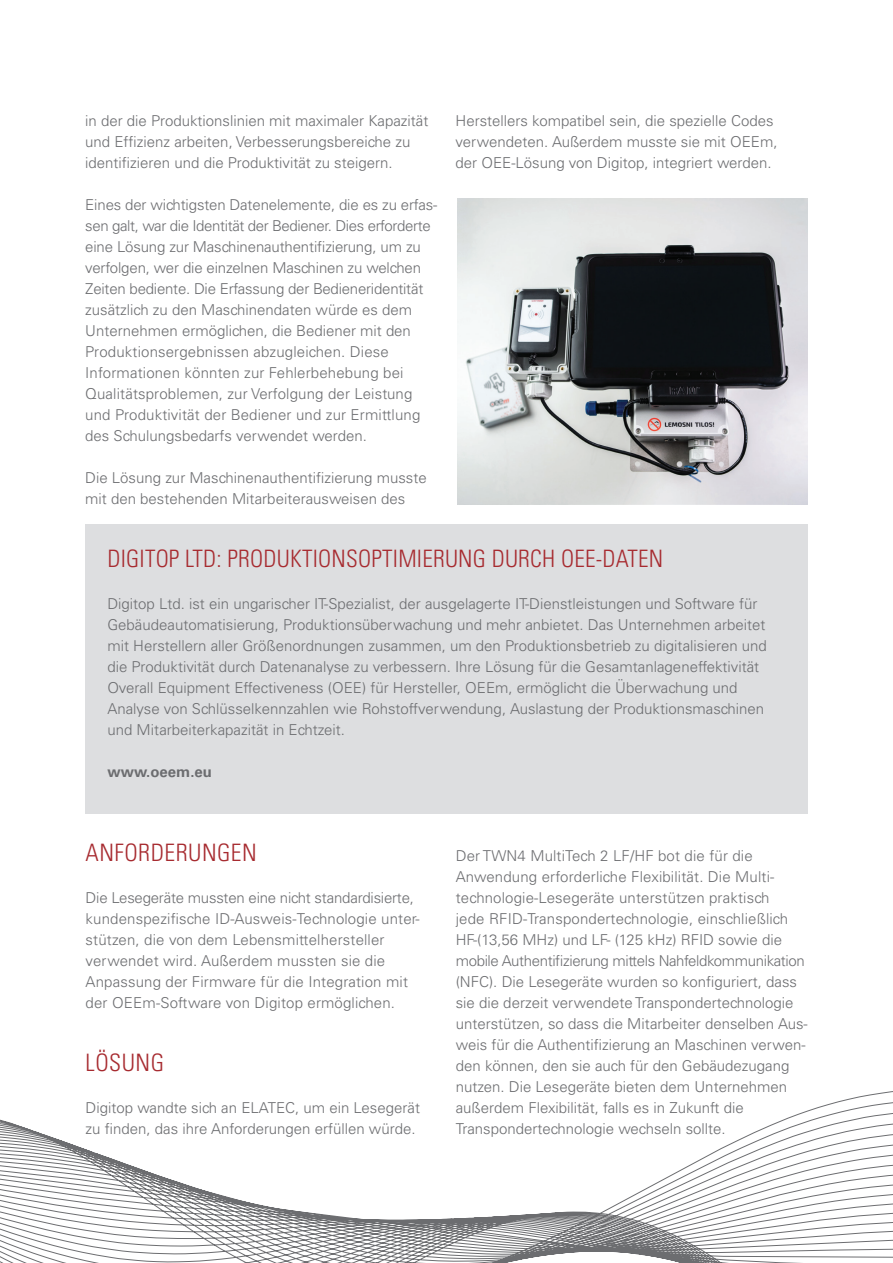
<style>
.page{position:relative;width:893px;height:1263px;background:#fff}
.page>*{position:absolute;margin:0;border:0;box-sizing:border-box;transform-origin:0 0}
.t1{font:300 condensed 24px "Univers";letter-spacing:.01em;color:#a72b30}
.t2{font:300 15px/21px "Univers LT";color:#6c6d70}
.t3{font:700 15px "Univers LT";color:#6c6d70}
</style>
<div class="page">
<svg style="left:0;top:1091px;width:893px;height:172px"></svg>
<div style="left:85px;top:524px;width:723px;height:289px;background:#dddee0"></div>
<img style="left:457px;top:198px;width:351px;height:306px">
<p class="t2" style="left:85px;top:110px;width:345px">in der die Produktionslinien mit maximaler Kapazität und Effizienz arbeiten, Verbesserungsbereiche zu identifizieren und die Produktivität zu steigern.</p>
<p class="t2" style="left:85px;top:194px;width:354px">Eines der wichtigsten Datenelemente, die es zu erfas&shy;sen galt, war die Identität der Bediener. Dies erforderte eine Lösung zur Maschinenauthentifizierung, um zu verfolgen, wer die einzelnen Maschinen zu welchen Zeiten bediente. Die Erfassung der Bedieneridentität zusätzlich zu den Maschinendaten würde es dem Unternehmen ermöglichen, die Bediener mit den Produktionsergebnissen abzugleichen. Diese Informationen könnten zur Fehlerbehebung bei Qualitätsproblemen, zur Verfolgung der Leistung und Produktivität der Bediener und zur Ermittlung des Schulungsbedarfs verwendet werden.</p>
<p class="t2" style="left:85px;top:467px;width:343px">Die Lösung zur Maschinenauthentifizierung musste mit den bestehenden Mitarbeiterausweisen des</p>
<p class="t2" style="left:455px;top:110px;width:324px">Herstellers kompatibel sein, die spezielle Codes verwendeten. Außerdem musste sie mit OEEm, der OEE-Lösung von Digitop, integriert werden.</p>
<h1 class="t1" style="left:107px;top:544px;width:557px">DIGITOP LTD: PRODUKTIONSOPTIMIERUNG DURCH OEE-DATEN</h1>
<p class="t2" style="left:107px;top:593px;width:661px">Digitop Ltd. ist ein ungarischer IT-Spezialist, der ausgelagerte IT-Dienstleistungen und Software für Gebäudeautomatisierung, Produktionsüberwachung und mehr anbietet. Das Unternehmen arbeitet mit Herstellern aller Größenordnungen zusammen, um den Produktionsbetrieb zu digitalisieren und die Produktivität durch Datenanalyse zu verbessern. Ihre Lösung für die Gesamtanlageneffektivität Overall Equipment Effectiveness (OEE) für Hersteller, OEEm, ermöglicht die Überwachung und Analyse von Schlüsselkennzahlen wie Rohstoffverwendung, Auslastung der Produktionsmaschinen und Mitarbeiterkapazität in Echtzeit.</p>
<p class="t3" style="left:107px;top:763px;width:106px">www.oeem.eu</p>
<h1 class="t1" style="left:86px;top:838px;width:173px">ANFORDERUNGEN</h1>
<p class="t2" style="left:86px;top:887px;width:336px">Die Lesegeräte mussten eine nicht standardisierte, kundenspezifische ID-Ausweis-Technologie unter&shy;stützen, die von dem Lebensmittelhersteller verwendet wird. Außerdem mussten sie die Anpassung der Firmware für die Integration mit der OEEm-Software von Digitop ermöglichen.</p>
<h1 class="t1" style="left:86px;top:1048px;width:80px">LÖSUNG</h1>
<p class="t2" style="left:86px;top:1097px;width:336px">Digitop wandte sich an ELATEC, um ein Lesegerät zu finden, das ihre Anforderungen erfüllen würde.</p>
<p class="t2" style="left:456px;top:845px;width:353px">Der TWN4 MultiTech 2 LF/HF bot die für die Anwendung erforderliche Flexibilität. Die Multi&shy;technologie-Lesegeräte unterstützen praktisch<br>jede RFID-Transpondertechnologie, einschließlich HF-(13,56 MHz) und LF- (125 kHz) RFID sowie die mobile Authentifizierung mittels Nahfeldkommunikation (NFC). Die Lesegeräte wurden so konfiguriert, dass sie die derzeit verwendete Transpondertechnologie unterstützen, so dass die Mitarbeiter denselben Aus&shy;weis für die Authentifizierung an Maschinen verwen&shy;den können, den sie auch für den Gebäudezugang nutzen. Die Lesegeräte bieten dem Unternehmen außerdem Flexibilität, falls es in Zukunft die Transpondertechnologie wechseln sollte.</p>
</div>
